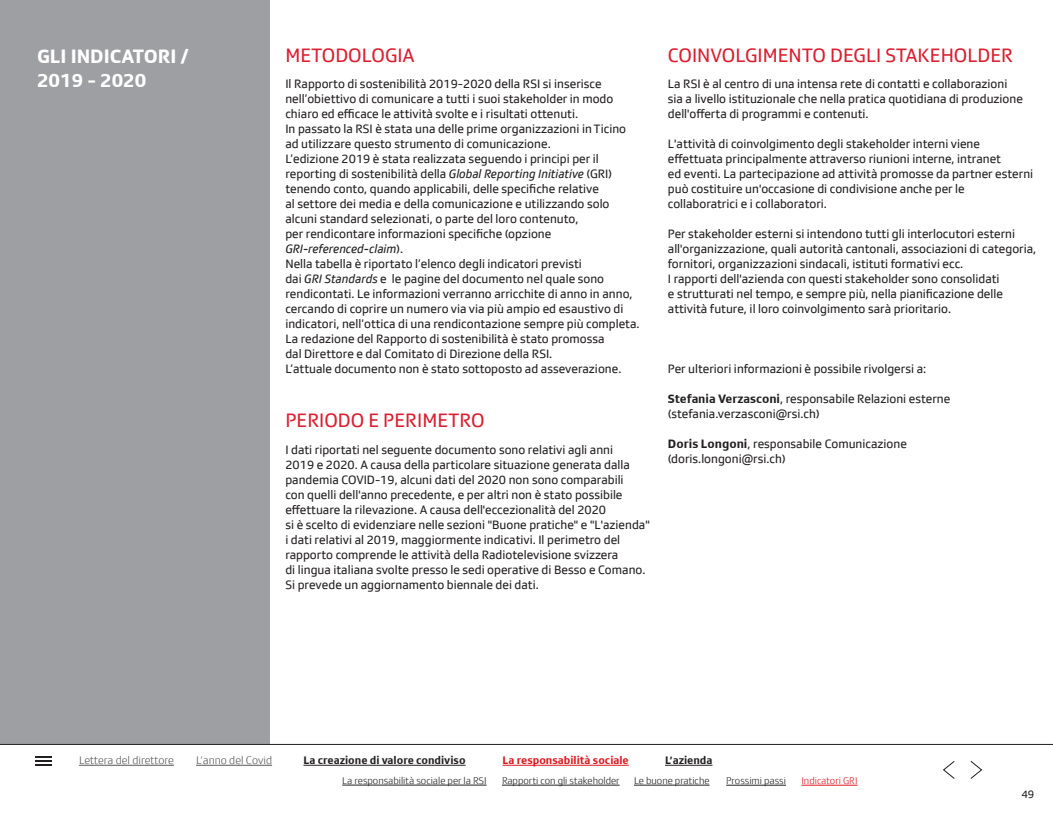
<style>
.page{position:relative;width:1053px;height:815px;background:#fff}
.page>*{position:absolute;margin:0;border:0;box-sizing:border-box;transform-origin:0 0}
.t1{font:20px "SRGSSR Type";color:#da2031}
.t2{font:700 20px/24px "SRGSSR Type";color:#fff}
.t3{font:12.5px/15px "SRGSSR Type";color:#231f20}
.t4{font:700 11.25px "SRGSSR Type";color:#231f20}
.t5{font:300 11.25px "SRGSSR Type";color:#57585a}
.t6{font:700 11.25px "SRGSSR Type";color:#dc1820}
.t7{font:11.25px "SRGSSR Type";color:#231f20}
.t8{font:300 10px "SRGSSR Type";color:#231f20}
.t9{font:300 10px "SRGSSR Type";color:#dc1820}
.s1{font-style:italic}
.s2{font-weight:700}
</style>
<div class="page">
<div style="left:0;top:0;width:269px;height:744px;background:#9d9fa2"></div>
<svg style="left:35px;top:757px;width:17px;height:9px"></svg>
<hr style="left:303px;top:765px;width:162px;height:1px;background:#231f20">
<hr style="left:196px;top:765px;width:76px;height:1px;background:#57585a">
<hr style="left:79px;top:765px;width:95px;height:1px;background:#57585a">
<hr style="left:502px;top:765px;width:126px;height:1px;background:#dc1820">
<hr style="left:665px;top:765px;width:47px;height:1px;background:#231f20">
<svg style="left:970px;top:761px;width:12px;height:18px"></svg>
<svg style="left:943px;top:761px;width:12px;height:18px"></svg>
<hr style="left:726px;top:785px;width:60px;height:1px;background:#231f20">
<hr style="left:801px;top:785px;width:56px;height:1px;background:#dc1820">
<hr style="left:502px;top:785px;width:117px;height:1px;background:#231f20">
<hr style="left:634px;top:785px;width:75px;height:1px;background:#231f20">
<hr style="left:342px;top:785px;width:144px;height:1px;background:#231f20">
<hr style="left:0;top:744px;width:1052px;height:1px;background:#231f20">
<p class="t2" style="left:37px;top:43px;width:153px">GLI INDICATORI /<br>2019 - 2020</p>
<p class="t1" style="left:285px;top:44px;width:131px">METODOLOGIA</p>
<p class="t3" style="left:285px;top:77px;width:356px">Il Rapporto di sostenibilità 2019-2020 della RSI si inserisce nell’obiettivo di comunicare a tutti i suoi stakeholder in modo chiaro ed efficace le attività svolte e i risultati ottenuti.<br>In passato la RSI è stata una delle prime organizzazioni in Ticino ad utilizzare questo strumento di comunicazione.<br>L’edizione 2019 è stata realizzata seguendo i principi per il reporting di sostenibilità della <span class="s1">Global Reporting Initiative</span> (GRI) tenendo conto, quando applicabili, delle specifiche relative<br>al settore dei media e della comunicazione e utilizzando solo alcuni standard selezionati, o parte del loro contenuto,<br>per rendicontare informazioni specifiche (opzione <span class="s1">GRI-referenced-claim</span>).<br>Nella tabella è riportato l’elenco degli indicatori previsti<br>dai <span class="s1">GRI Standards</span> e le pagine del documento nel quale sono rendicontati. Le informazioni verranno arricchite di anno in anno, cercando di coprire un numero via via più ampio ed esaustivo di indicatori, nell’ottica di una rendicontazione sempre più completa.<br>La redazione del Rapporto di sostenibilità è stato promossa<br>dal Direttore e dal Comitato di Direzione della RSI.<br>L’attuale documento non è stato sottoposto ad asseverazione.</p>
<p class="t1" style="left:285px;top:409px;width:201px">PERIODO E PERIMETRO</p>
<p class="t3" style="left:285px;top:442px;width:366px">I dati riportati nel seguente documento sono relativi agli anni<br>2019 e 2020. A causa della particolare situazione generata dalla pandemia COVID-19, alcuni dati del 2020 non sono comparabili<br>con quelli dell'anno precedente, e per altri non è stato possibile effettuare la rilevazione. A causa dell'eccezionalità del 2020<br>si è scelto di evidenziare nelle sezioni "Buone pratiche" e "L'azienda" i dati relativi al 2019, maggiormente indicativi. Il perimetro del rapporto comprende le attività della Radiotelevisione svizzera<br>di lingua italiana svolte presso le sedi operative di Besso e Comano.<br>Si prevede un aggiornamento biennale dei dati.</p>
<p class="t1" style="left:668px;top:44px;width:346px">COINVOLGIMENTO DEGLI STAKEHOLDER</p>
<p class="t3" style="left:668px;top:77px;width:356px">La RSI è al centro di una intensa rete di contatti e collaborazioni sia a livello istituzionale che nella pratica quotidiana di produzione dell'offerta di programmi e contenuti.</p>
<p class="t3" style="left:668px;top:137px;width:367px">L'attività di coinvolgimento degli stakeholder interni viene effettuata principalmente attraverso riunioni interne, intranet<br>ed eventi. La partecipazione ad attività promosse da partner esterni può costituire un'occasione di condivisione anche per le collaboratrici e i collaboratori.</p>
<p class="t3" style="left:668px;top:227px;width:370px">Per stakeholder esterni si intendono tutti gli interlocutori esterni all'organizzazione, quali autorità cantonali, associazioni di categoria, fornitori, organizzazioni sindacali, istituti formativi ecc.<br>I rapporti dell'azienda con questi stakeholder sono consolidati<br>e strutturati nel tempo, e sempre più, nella pianificazione delle attività future, il loro coinvolgimento sarà prioritario.</p>
<p class="t3" style="left:668px;top:362px;width:260px">Per ulteriori informazioni è possibile rivolgersi a:</p>
<p class="t3" style="left:668px;top:392px;width:284px"><span class="s2">Stefania Verzasconi</span>, responsabile Relazioni esterne (stefania.verzasconi@rsi.ch)</p>
<p class="t3" style="left:668px;top:437px;width:240px"><span class="s2">Doris Longoni</span>, responsabile Comunicazione (doris.longoni@rsi.ch)</p>
<p class="t5" style="left:79px;top:754px;width:96px">Lettera del direttore</p>
<p class="t5" style="left:196px;top:754px;width:77px">L’anno del Covid</p>
<p class="t4" style="left:303px;top:754px;width:164px">La creazione di valore condiviso</p>
<p class="t6" style="left:502px;top:754px;width:128px">La responsabilità sociale</p>
<p class="t4" style="left:665px;top:754px;width:49px">L’azienda</p>
<p class="t8" style="left:342px;top:775px;width:146px">La responsabilità sociale per la RSI</p>
<p class="t8" style="left:502px;top:775px;width:119px">Rapporti con gli stakeholder</p>
<p class="t8" style="left:634px;top:775px;width:77px">Le buone pratiche</p>
<p class="t8" style="left:726px;top:775px;width:61px">Prossimi passi</p>
<p class="t9" style="left:801px;top:775px;width:58px">Indicatori GRI</p>
<p class="t7" style="left:1021px;top:788px;width:14px">49</p>
</div>
